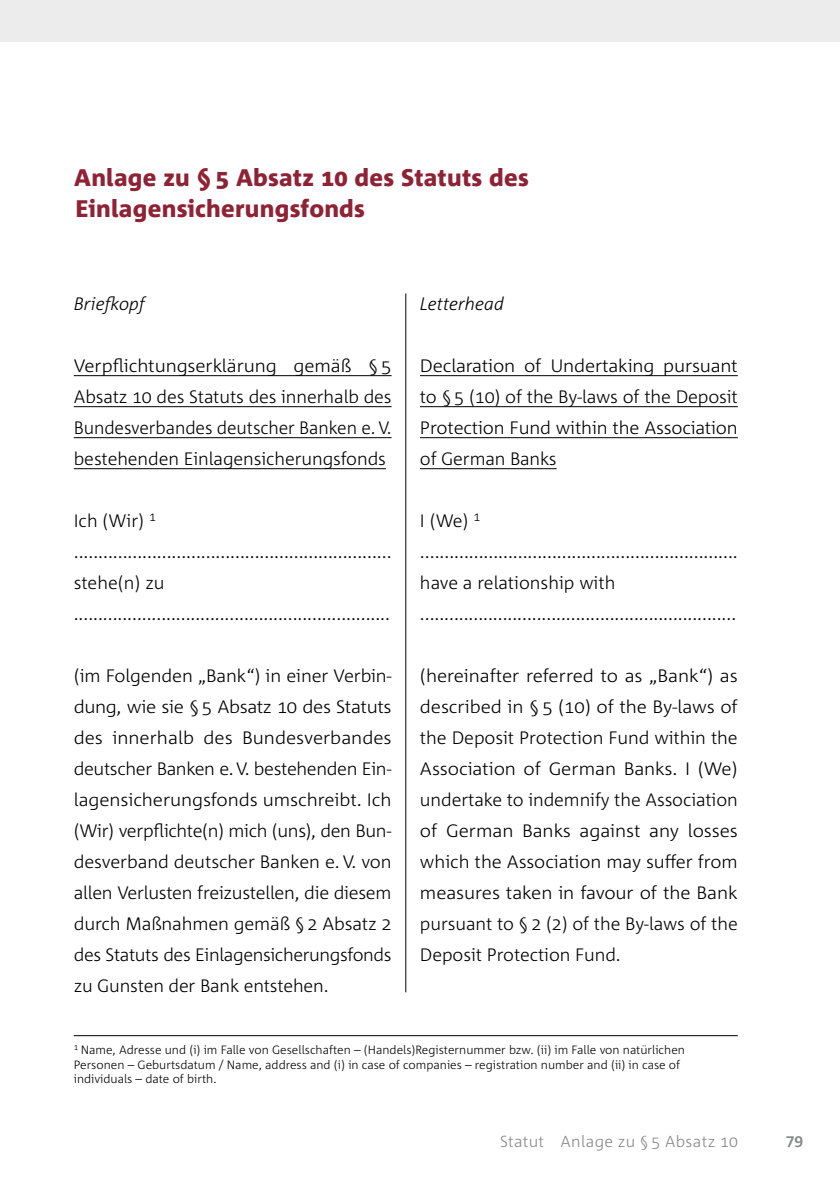
<style>
.page{position:relative;width:840px;height:1191px;background:#fff}
.page>*{position:absolute;margin:0;border:0;box-sizing:border-box;transform-origin:0 0}
.t1{font:800 24px/31px "Corpid C1";letter-spacing:.01em;color:#8f2335}
.t2{font:300 18px/31px "Corpid C1";letter-spacing:-.005em;color:#000}
.t3{font:300 18px/31px "Corpid C1";letter-spacing:-.005em;color:#000;text-align:justify;scale:1.04 1}
.t4{font:italic 300 18px "Corpid C1";color:#000}
.t5{font:300 16px "Corpid C1";letter-spacing:.025em;color:#878988}
.t6{font:700 16px "Corpid C1";color:#878988}
.t7{font:300 12px/14.4px "Corpid C1";color:#000}
</style>
<div class="page">
<div style="left:0;top:0;width:839px;height:42px;background:#ececec"></div>
<hr style="left:74px;top:375px;width:317px;height:1px;background:#000">
<hr style="left:74px;top:406px;width:317px;height:1px;background:#000">
<hr style="left:74px;top:437px;width:317px;height:1px;background:#000">
<hr style="left:74px;top:468px;width:311px;height:1px;background:#000">
<hr style="left:420px;top:375px;width:317px;height:1px;background:#000">
<hr style="left:420px;top:406px;width:317px;height:1px;background:#000">
<hr style="left:420px;top:437px;width:317px;height:1px;background:#000">
<hr style="left:420px;top:468px;width:136px;height:1px;background:#000">
<hr style="left:405px;top:293px;width:1px;height:699px;background:#000">
<hr style="left:74px;top:1035px;width:663px;height:1px;background:#000">
<h1 class="t1" style="left:74px;top:161px;width:456px">Anlage zu § 5 Absatz 10 des Statuts des<br>Einlagensicherungsfonds</h1>
<p class="t4" style="left:74px;top:292px;width:73px">Briefkopf</p>
<p class="t3" style="left:74px;top:350px;width:307px">Verpflichtungserklärung gemäß § 5<br>Absatz 10 des Statuts des innerhalb des Bundesverbandes deutscher Banken e. V. bestehenden Einlagensicherungsfonds</p>
<p class="t2" style="left:74px;top:505px;width:319px">Ich (Wir) <sup>1 </sup>................................................................. stehe(n) zu .................................................................</p>
<p class="t2" style="left:74px;top:660px;width:319px;text-align:justify">(im Folgenden „Bank“) in einer Verbin&shy;dung, wie sie § 5 Absatz 10 des Statuts des innerhalb des Bundesverbandes deutscher Banken e. V. bestehenden Ein&shy;lagensicherungsfonds umschreibt. Ich (Wir) verpflichte(n) mich (uns), den Bun&shy;desverband deutscher Banken e. V. von allen Verlusten freizustellen, die diesem durch Maßnahmen gemäß § 2 Absatz 2 des Statuts des Einlagensicherungsfonds zu Gunsten der Bank entstehen.</p>
<p class="t4" style="left:420px;top:292px;width:85px">Letterhead</p>
<p class="t3" style="left:420px;top:350px;width:307px">Declaration of Undertaking pursuant to § 5 (10) of the By-laws of the Deposit Protection Fund within the Association of German Banks</p>
<p class="t2" style="left:420px;top:505px;width:319px">I (We) <sup>1 </sup>................................................................. have a relationship with .................................................................</p>
<p class="t3" style="left:420px;top:660px;width:307px">(hereinafter referred to as „Bank“) as described in § 5 (10) of the By-laws of the Deposit Protection Fund within the Association of German Banks. I (We) undertake to indemnify the Association of German Banks against any losses which the Association may suffer from measures taken in favour of the Bank pursuant to § 2 (2) of the By-laws of the Deposit Protection Fund.</p>
<p class="t7" style="left:74px;top:1042px;width:612px"><sup>1</sup> Name, Adresse und (i) im Falle von Gesellschaften – (Handels)Registernummer bzw. (ii) im Falle von natürlichen<br>Personen – Geburtsdatum / Name, address and (i) in case of companies – registration number and (ii) in case of individuals – date of birth.</p>
<p class="t5" style="left:500px;top:1131px;width:239px">Statut Anlage zu § 5 Absatz 10</p>
<p class="t6" style="left:785px;top:1131px;width:19px">79</p>
</div>
